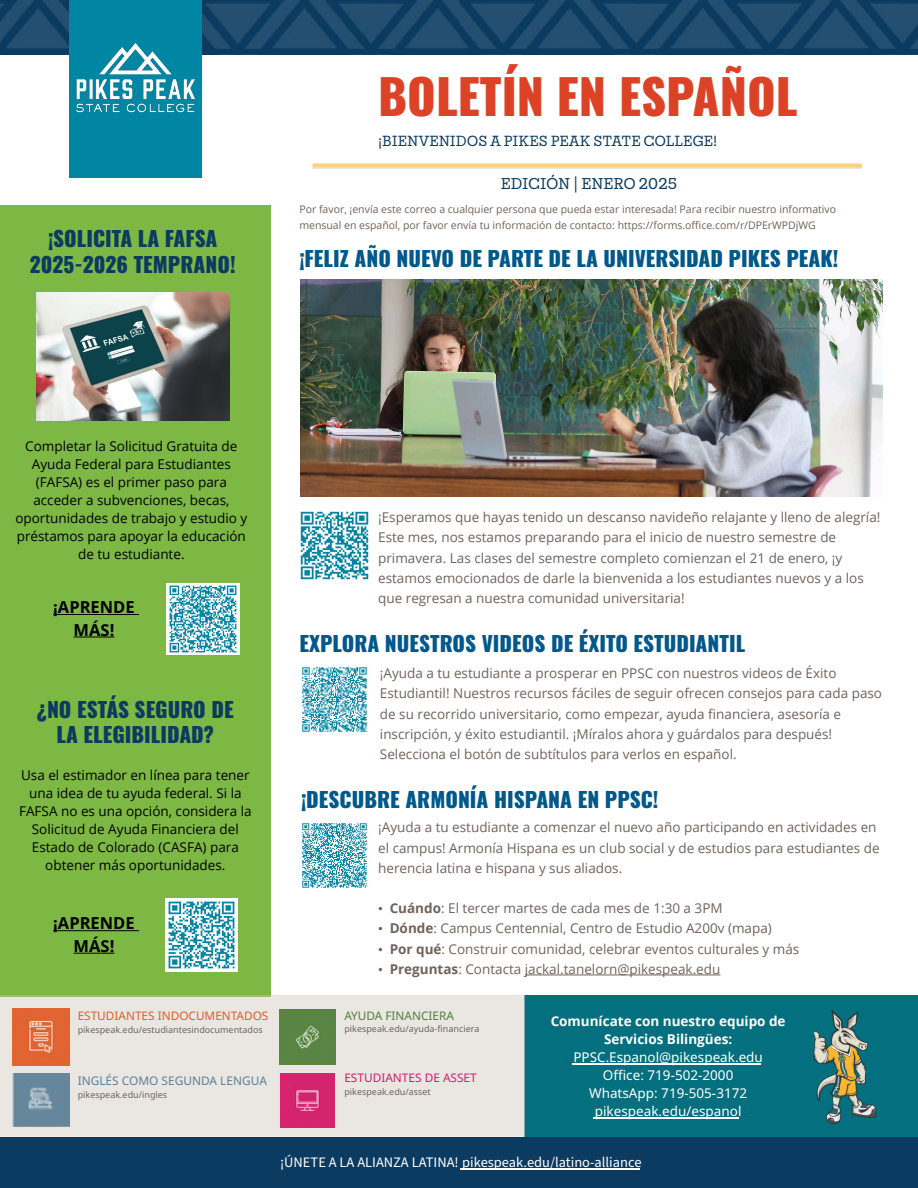
<style>
.page{position:relative;width:918px;height:1188px;background:#fff}
.page>*{position:absolute;margin:0;border:0;box-sizing:border-box;transform-origin:0 0}
.t1{font:800 48px "Oswald";color:#dc4326}
.t2{font:800 21px "Oswald";color:#00588b}
.t3{font:800 21px/25.2px "Oswald";color:#0b3b60;text-align:center}
.t4{font:16.8px "Mortise";letter-spacing:-.005em;color:#0b3b60}
.t5{font:700 16.5px/22.5px "Open Sans";color:#000;text-align:center}
.t6{font:15.75px "Mortise";color:#0b3b60}
.t7{font:14.4px "Source Sans Pro";color:#fff}
.t8{font:13.5px/20.2px "Open Sans";color:#6f625b}
.t9{font:13.5px/18px "Open Sans";color:#000;text-align:center}
.t10{font:13.5px/18px "Noto Sans Khmer";color:#fff;text-align:center}
.t11{font:700 13.5px/18px "Open Sans";color:#fff;text-align:center}
.t12{font:11.85px "Noto Sans Khmer";color:#e05c25}
.t13{font:11.85px "Noto Sans Khmer";color:#5d7e95}
.t14{font:11.85px "Noto Sans Khmer";color:#d41b69}
.t15{font:11.85px "Noto Sans Khmer";color:#527f39}
.t16{font:10.5px/15.9px "Open Sans";color:#6f625b}
.t17{font:9px "Noto Sans Khmer";color:#6f625b}
.s1{font-family:"Times New Roman"}
.s2{font-weight:700}
</style>
<div class="page">
<div style="left:0;top:206px;width:270px;height:791px;background:#7cb843"></div>
<img style="left:0;top:0;width:918px;height:49px">
<div style="left:0;top:49px;width:918px;height:6px;background:#0b3b60"></div>
<div style="left:524px;top:995px;width:394px;height:142px;background:#046f7f"></div>
<div style="left:0;top:996px;width:525px;height:140px;background:#eae7e3"></div>
<div style="left:0;top:1137px;width:918px;height:51px;background:#0b3b60"></div>
<div style="left:69px;top:0;width:133px;height:177px;background:#0085a2"></div>
<img style="left:76px;top:43px;width:119px;height:70px">
<img style="left:280px;top:1074px;width:54px;height:54px">
<img style="left:13px;top:1074px;width:56px;height:54px">
<img style="left:13px;top:1009px;width:56px;height:56px">
<img style="left:280px;top:1009px;width:55px;height:56px">
<hr style="left:53px;top:614px;width:86px;height:1px;background:#000">
<hr style="left:74px;top:637px;width:40px;height:1px;background:#000">
<hr style="left:53px;top:930px;width:86px;height:1px;background:#000">
<hr style="left:74px;top:953px;width:40px;height:1px;background:#000">
<img style="left:809px;top:1009px;width:72px;height:117px">
<img style="left:300px;top:511px;width:69px;height:69px">
<hr style="left:572px;top:1064px;width:189px;height:1px;background:#fff">
<hr style="left:594px;top:1118px;width:145px;height:1px;background:#fff">
<hr style="left:460px;top:1169px;width:180px;height:1px;background:#fff">
<hr style="left:525px;top:975px;width:195px;height:1px;background:#6f625b">
<img style="left:36px;top:292px;width:193px;height:129px">
<img style="left:167px;top:583px;width:72px;height:72px">
<img style="left:300px;top:280px;width:582px;height:216px">
<img style="left:302px;top:667px;width:65px;height:65px">
<img style="left:302px;top:823px;width:65px;height:65px">
<img style="left:165px;top:899px;width:73px;height:73px">
<h2 class="t3" style="left:30px;top:228px;width:207px">¡SOLICITA LA FAFSA<br>2025-2026 TEMPRANO!</h2>
<h1 class="t1" style="left:378px;top:71px;width:421px">BOLETÍN EN ESPAÑOL</h1>
<p class="t6" style="left:378px;top:133px;width:341px">¡BIENVENIDOS A PIKES PEAK STATE COLLEGE!</p>
<p class="t4" style="left:501px;top:175px;width:178px">EDICIÓN | ENERO 2025</p>
<p class="t16" style="left:299px;top:201px;width:538px">Por favor, ¡envía este correo a cualquier persona que pueda estar interesada! Para recibir nuestro informativo mensual en español, por favor envía tu información de contacto: https://forms.office.com/r/DPErWPDjWG</p>
<h2 class="t2" style="left:299px;top:247px;width:541px">¡FELIZ AÑO NUEVO DE PARTE DE LA UNIVERSIDAD PIKES PEAK!</h2>
<p class="t9" style="left:15px;top:437px;width:233px">Completar la Solicitud Gratuita de<br>Ayuda Federal para Estudiantes (FAFSA) es el primer paso para acceder a subvenciones, becas, oportunidades de trabajo y estudio y préstamos para apoyar la educación de tu estudiante.</p>
<p class="t5" style="left:53px;top:596px;width:83px">¡APRENDE<br>MÁS!</p>
<h2 class="t3" style="left:37px;top:698px;width:198px">¿NO ESTÁS SEGURO DE<br>LA ELEGIBILIDAD?</h2>
<p class="t9" style="left:19px;top:766px;width:234px">Usa el estimador en línea para tener una idea de tu ayuda federal. Si la FAFSA no es una opción, considera la Solicitud de Ayuda Financiera del Estado de Colorado (CASFA) para obtener más oportunidades.</p>
<p class="t5" style="left:53px;top:912px;width:83px">¡APRENDE<br>MÁS!</p>
<p class="t12" style="left:78px;top:1009px;width:192px">ESTUDIANTES INDOCUMENTADOS</p>
<p class="t17" style="left:78px;top:1025px;width:187px">pikespeak.edu/estudiantesindocumentados</p>
<p class="t13" style="left:78px;top:1074px;width:191px">INGLÉS COMO SEGUNDA LENGUA</p>
<p class="t17" style="left:78px;top:1090px;width:91px">pikespeak.edu/ingles</p>
<p class="t8" style="left:378px;top:507px;width:504px">¡Esperamos que hayas tenido un descanso navideño relajante y lleno de alegría!<br>Este mes, nos estamos preparando para el inicio de nuestro semestre de primavera. Las clases del semestre completo comienzan el 21 de enero, ¡y estamos emocionados de darle la bienvenida a los estudiantes nuevos y a los que regresan a nuestra comunidad universitaria!</p>
<h2 class="t2" style="left:299px;top:632px;width:447px">EXPLORA NUESTROS VIDEOS DE ÉXITO ESTUDIANTIL</h2>
<p class="t8" style="left:380px;top:663px;width:504px">¡Ayuda a tu estudiante a prosperar en PPSC con nuestros videos de Éxito Estudiantil! Nuestros recursos fáciles de seguir ofrecen consejos para cada paso de su recorrido universitario, como empezar, ayuda financiera, asesoría e inscripción, y éxito estudiantil. ¡Míralos ahora y guárdalos para después!<br>Selecciona el botón de subtítulos para verlos en español.</p>
<h2 class="t2" style="left:301px;top:788px;width:359px">¡DESCUBRE ARMONÍA HISPANA EN PPSC!</h2>
<p class="t8" style="left:378px;top:817px;width:503px">¡Ayuda a tu estudiante a comenzar el nuevo año participando en actividades en el campus! Armonía Hispana es un club social y de estudios para estudiantes de herencia latina e hispana y sus aliados.</p>
<p class="t8" style="left:378px;top:898px;width:346px"><span class="s1">•</span> <span class="s2">Cuándo</span>: El tercer martes de cada mes de 1:30 a 3PM</p>
<p class="t8" style="left:378px;top:918px;width:395px"><span class="s1">•</span> <span class="s2">Dónde</span>: Campus Centennial, Centro de Estudio A200v (mapa)</p>
<p class="t8" style="left:378px;top:938px;width:423px"><span class="s1">•</span> <span class="s2">Por qué</span>: Construir comunidad, celebrar eventos culturales y más</p>
<p class="t8" style="left:378px;top:959px;width:344px"><span class="s1">•</span> <span class="s2">Preguntas</span>: Contacta jackal.tanelorn@pikespeak.edu</p>
<p class="t15" style="left:344px;top:1009px;width:111px">AYUDA FINANCIERA</p>
<p class="t17" style="left:344px;top:1024px;width:137px">pikespeak.edu/ayuda-financiera</p>
<p class="t14" style="left:344px;top:1071px;width:134px">ESTUDIANTES DE ASSET</p>
<p class="t17" style="left:344px;top:1087px;width:88px">pikespeak.edu/asset</p>
<p class="t11" style="left:551px;top:1012px;width:236px">Comunícate con nuestro equipo de<br>Servicios Bilingües:</p>
<p class="t10" style="left:573px;top:1049px;width:191px">PPSC.Espanol@pikespeak.edu<br>Office: 719-502-2000<br>WhatsApp: 719-505-3172 pikespeak.edu/espanol</p>
<p class="t7" style="left:280px;top:1153px;width:363px">¡ÚNETE A LA ALIANZA LATINA! pikespeak.edu/latino-alliance</p>
</div>
